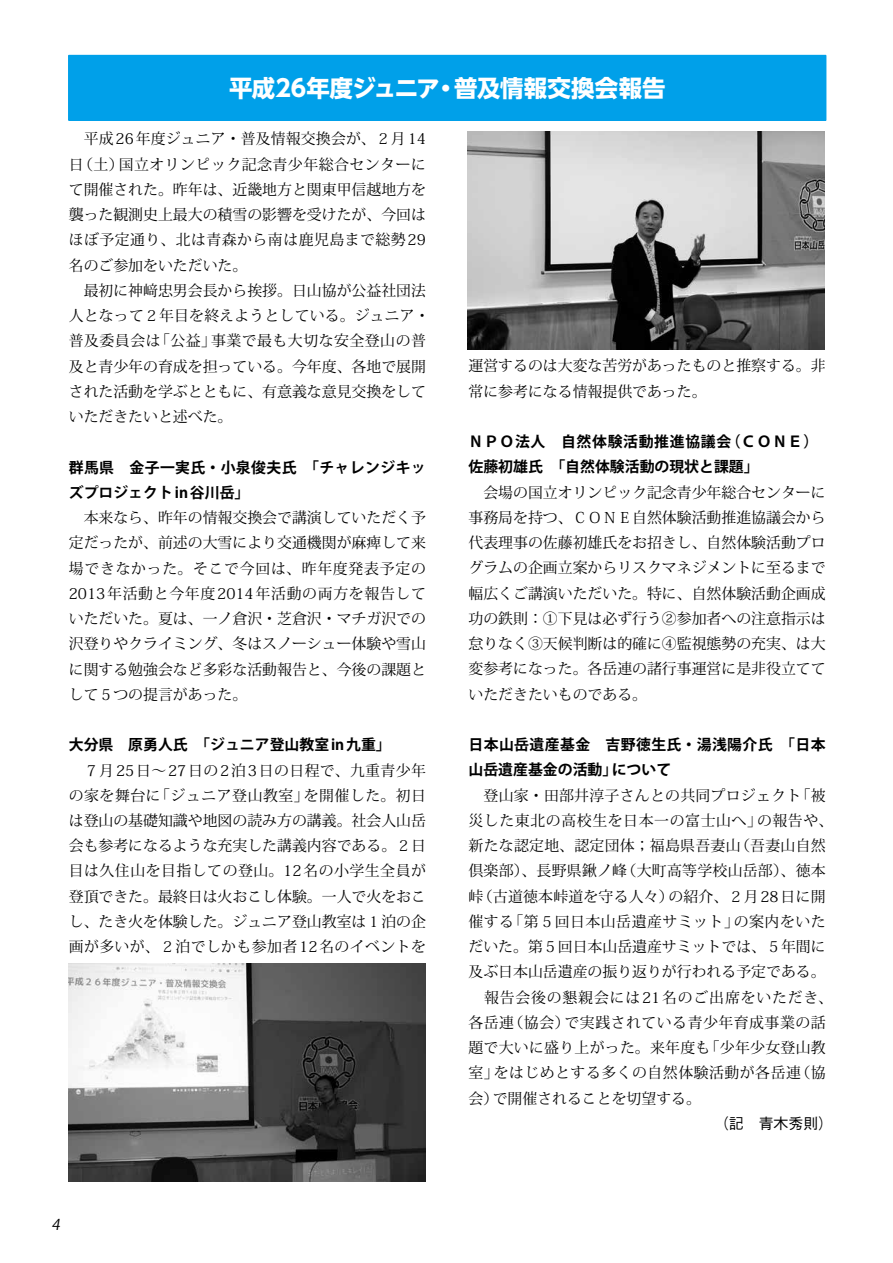
<style>
.page{position:relative;width:893px;height:1263px;background:#fff}
.page>*{position:absolute;margin:0;border:0;box-sizing:border-box;transform-origin:0 0}
.t1{font:700 23.4px "UD Shin Go NT Pro";letter-spacing:-.005em;color:#fff}
.t2{font:14.85px/25.2px "Koz Min Pro";color:#000;text-align:justify}
.t3{font:14.85px/25.2px "Koz Min Pro";letter-spacing:.02em;color:#000}
.t4{font:700 14.85px/25.2px "Koz Go Pro";letter-spacing:.015em;color:#000}
.t5{font:700 14.85px/25.2px "Koz Go Pro";letter-spacing:.045em;color:#000}
.t6{font:500 14.85px "Gothic BBB Pro";color:#000}
.t7{font:italic 14.85px "Koz Go Pro";color:#000}
</style>
<div class="page">
<div style="left:69px;top:56px;width:757px;height:64px;background:#00a0e9"></div>
<div style="left:68px;top:55px;width:758px;height:66px;border:2px solid #00a0e9"></div>
<img style="left:68px;top:963px;width:357px;height:218px">
<img style="left:468px;top:131px;width:357px;height:218px">
<h1 class="t1" style="left:229px;top:69px;width:438px">平成26年度ジュニア・普及情報交換会報告</h1>
<p class="t2" style="left:69px;top:126px;width:362px;text-align:left">　平成26年度ジュニア・普及情報交換会が、２月14日（土）国立オリンピック記念青少年総合センターにて開催された。昨年は、近畿地方と関東甲信越地方を襲った観測史上最大の積雪の影響を受けたが、今回はほぼ予定通り、北は青森から南は鹿児島まで総勢29名のご参加をいただいた。<br>　最初に神﨑忠男会長から挨拶。日山協が公益社団法人となって２年目を終えようとしている。ジュニア・普及委員会は「公益」事業で最も大切な安全登山の普及と青少年の育成を担っている。今年度、各地で展開された活動を学ぶとともに、有意義な意見交換をしていただきたいと述べた。</p>
<p class="t4" style="left:69px;top:455px;width:359px">群馬県　金子一実氏・小泉俊夫氏　「チャレンジキッズプロジェクト in 谷川岳」</p>
<p class="t2" style="left:69px;top:504px;width:359px">　本来なら、昨年の情報交換会で講演していただく予定だったが、前述の大雪により交通機関が麻痺して来場できなかった。そこで今回は、昨年度発表予定の2013年活動と今年度2014年活動の両方を報告していただいた。夏は、一ノ倉沢・芝倉沢・マチガ沢での沢登りやクライミング、冬はスノーシュー体験や雪山に関する勉強会など多彩な活動報告と、今後の課題として５つの提言があった。</p>
<p class="t4" style="left:69px;top:733px;width:324px">大分県　原勇人氏　「ジュニア登山教室 in 九重」</p>
<p class="t2" style="left:69px;top:757px;width:359px">　７月25日～27日の2泊3日の日程で、九重青少年の家を舞台に「ジュニア登山教室」を開催した。初日は登山の基礎知識や地図の読み方の講義。社会人山岳会も参考になるような充実した講義内容である。２日目は久住山を目指しての登山。12名の小学生全員が登頂できた。最終日は火おこし体験。一人で火をおこし、たき火を体験した。ジュニア登山教室は１泊の企画が多いが、２泊でしかも参加者12名のイベントを</p>
<p class="t2" style="left:468px;top:353px;width:359px">運営するのは大変な苦労があったものと推察する。非常に参考になる情報提供であった。</p>
<p class="t5" style="left:468px;top:430px;width:359px">ＮＰＯ法人　自然体験活動推進協議会（ＣＯＮＥ）　佐藤初雄氏　「自然体験活動の現状と課題」</p>
<p class="t2" style="left:468px;top:479px;width:359px">　会場の国立オリンピック記念青少年総合センターに事務局を持つ、ＣＯＮＥ自然体験活動推進協議会から代表理事の佐藤初雄氏をお招きし、自然体験活動プログラムの企画立案からリスクマネジメントに至るまで幅広くご講演いただいた。特に、自然体験活動企画成功の鉄則：①下見は必ず行う②参加者への注意指示は怠りなく③天候判断は的確に④監視態勢の充実、は大変参考になった。各岳連の諸行事運営に是非役立てていただきたいものである。</p>
<p class="t4" style="left:468px;top:733px;width:359px">日本山岳遺産基金　吉野徳生氏・湯浅陽介氏　「日本山岳遺産基金の活動」について</p>
<p class="t3" style="left:468px;top:782px;width:366px">　登山家・田部井淳子さんとの共同プロジェクト「被災した東北の高校生を日本一の富士山へ」の報告や、新たな認定地、認定団体；福島県吾妻山（吾妻山自然倶楽部）、長野県鍬ノ峰（大町高等学校山岳部）、徳本峠（古道徳本峠道を守る人々）の紹介、２月28日に開催する「第５回日本山岳遺産サミット」の案内をいただいた。第５回日本山岳遺産サミットでは、５年間に及ぶ日本山岳遺産の振り返りが行われる予定である。　報告会後の懇親会には21名のご出席をいただき、各岳連（協会）で実践されている青少年育成事業の話題で大いに盛り上がった。来年度も「少年少女登山教室」をはじめとする多くの自然体験活動が各岳連（協会）で開催されることを切望する。</p>
<p class="t6" style="left:714px;top:1111px;width:121px">（記　青木秀則）</p>
<p class="t7" style="left:51px;top:1214px;width:13px">4</p>
</div>
